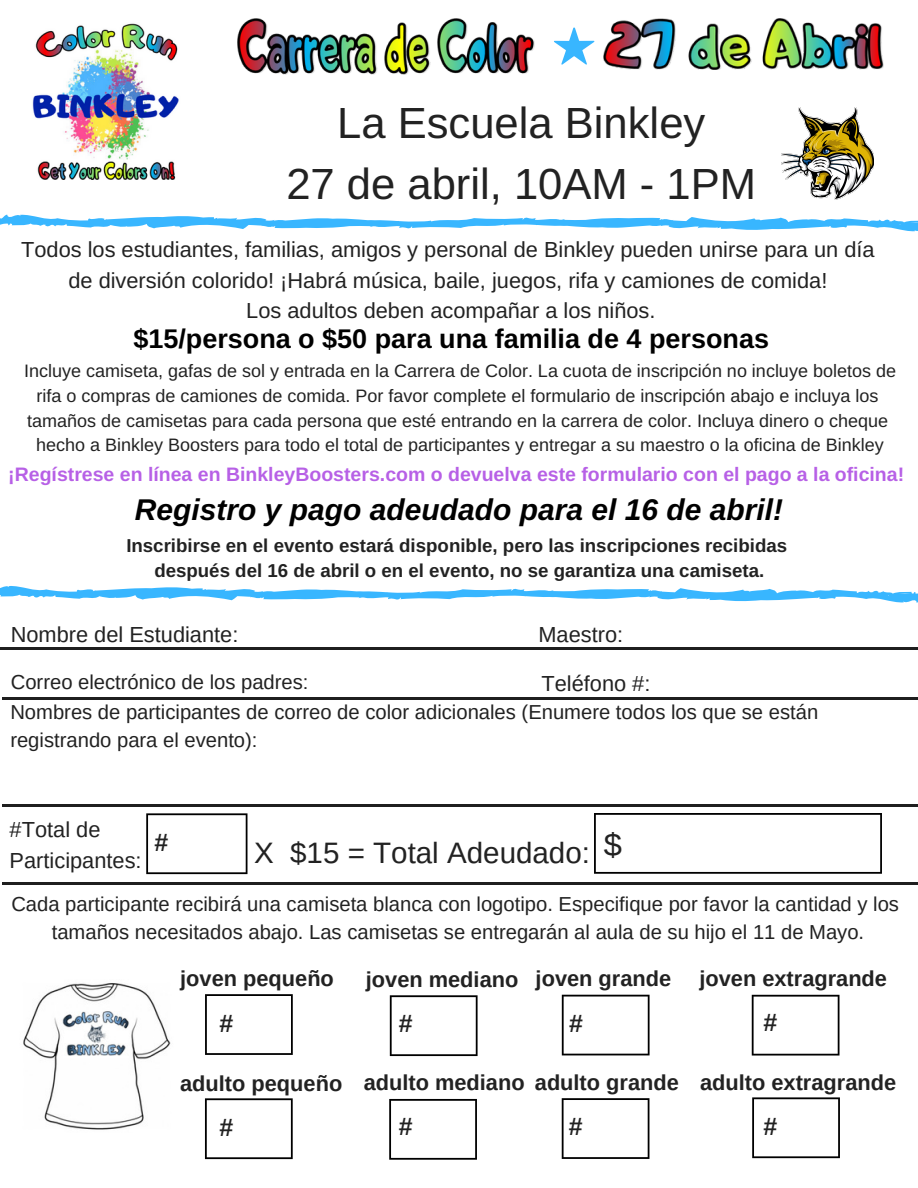
<style>
.page{position:relative;width:918px;height:1188px;background:#fff}
.page>*{position:absolute;margin:0;border:0;box-sizing:border-box;transform-origin:0 0}
.t1{font:43.65px/60.8px "Arimo";color:#222;text-align:center}
.t2{font:italic 700 30px "Arimo";color:#000}
.t3{font:29.55px "Arimo";color:#222}
.t4{font:700 27px "Arimo";color:#000}
.t5{font:700 24.9px "Arimo";color:#222}
.t6{font:21.75px/30.3px "Arimo";color:#222;text-align:center}
.t7{font:700 21.75px "Arimo";color:#222}
.t8{font:21.75px/30.3px "Arimo";color:#222}
.t9{font:20.25px/28.2px "Arimo";color:#222}
.t10{font:700 19.5px "Arimo";color:#b760e6}
.t11{font:700 18.75px/25.8px "Arimo";color:#222;text-align:center}
.t12{font:18px/24.8px "Arimo";color:#222;text-align:center}
</style>
<div class="page">
<hr style="left:0;top:648px;width:918px;height:2px;background:#1f1f1f">
<hr style="left:2px;top:697px;width:916px;height:3px;background:#1f1f1f">
<hr style="left:2px;top:804px;width:916px;height:2px;background:#1f1f1f">
<hr style="left:2px;top:882px;width:916px;height:2px;background:#1f1f1f">
<svg style="left:146px;top:813px;width:101px;height:61px"></svg>
<svg style="left:594px;top:813px;width:288px;height:61px"></svg>
<svg style="left:205px;top:994px;width:88px;height:61px"></svg>
<svg style="left:752px;top:995px;width:88px;height:61px"></svg>
<svg style="left:562px;top:995px;width:88px;height:60px"></svg>
<svg style="left:390px;top:995px;width:88px;height:61px"></svg>
<svg style="left:205px;top:1098px;width:88px;height:61px"></svg>
<svg style="left:389px;top:1099px;width:88px;height:61px"></svg>
<svg style="left:562px;top:1098px;width:87px;height:61px"></svg>
<svg style="left:752px;top:1097px;width:88px;height:61px"></svg>
<img style="left:782px;top:107px;width:92px;height:93px">
<img style="left:32px;top:23px;width:147px;height:157px">
<img style="left:237px;top:18px;width:297px;height:56px">
<img style="left:604px;top:18px;width:280px;height:52px">
<img style="left:23px;top:983px;width:148px;height:147px">
<svg style="left:0;top:214px;width:918px;height:18px"></svg>
<svg style="left:0;top:586px;width:918px;height:17px"></svg>
<svg style="left:554px;top:27px;width:41px;height:38px"></svg>
<h1 class="t1" style="left:286px;top:92px;width:471px">La Escuela Binkley<br>27 de abril, 10AM - 1PM</h1>
<p class="t6" style="left:21px;top:235px;width:855px">Todos los estudiantes, familias, amigos y personal de Binkley pueden unirse para un día de diversión colorido! ¡Habrá música, baile, juegos, rifa y camiones de comida!<br>Los adultos deben acompañar a los niños.</p>
<h3 class="t4" style="left:133px;top:324px;width:637px">$15/persona o $50 para una familia de 4 personas</h3>
<p class="t12" style="left:24px;top:359px;width:873px">Incluye camiseta, gafas de sol y entrada en la Carrera de Color. La cuota de inscripción no incluye boletos de rifa o compras de camiones de comida. Por favor complete el formulario de inscripción abajo e incluya los tamaños de camisetas para cada persona que esté entrando en la carrera de color. Incluya dinero o cheque hecho a Binkley Boosters para todo el total de participantes y entregar a su maestro o la oficina de Binkley</p>
<p class="t10" style="left:8px;top:463px;width:897px">¡Regístrese en línea en BinkleyBoosters.com o devuelva este formulario con el pago a la oficina!</p>
<h2 class="t2" style="left:135px;top:493px;width:650px">Registro y pago adeudado para el 16 de abril!</h2>
<p class="t11" style="left:126px;top:532px;width:662px">Inscribirse en el evento estará disponible, pero las inscripciones recibidas después del 16 de abril o en el evento, no se garantiza una camiseta.</p>
<p class="t8" style="left:11px;top:619px;width:229px">Nombre del Estudiante:</p>
<p class="t8" style="left:538px;top:619px;width:86px">Maestro:</p>
<p class="t9" style="left:11px;top:668px;width:299px">Correo electrónico de los padres:</p>
<p class="t8" style="left:541px;top:668px;width:110px">Teléfono #:</p>
<p class="t9" style="left:10px;top:698px;width:809px">Nombres de participantes de correo de color adicionales (Enumere todos los que se están registrando para el evento):</p>
<p class="t8" style="left:10px;top:815px;width:133px">#Total de<br>Participantes:</p>
<h3 class="t3" style="left:254px;top:836px;width:369px">X $15 = Total Adeudado: <sup>$</sup></h3>
<p class="t9" style="left:11px;top:890px;width:889px;text-align:center">Cada participante recibirá una camiseta blanca con logotipo. Especifique por favor la cantidad y los tamaños necesitados abajo. Las camisetas se entregarán al aula de su hijo el 11 de Mayo.</p>
<p class="t7" style="left:180px;top:967px;width:155px">joven pequeño</p>
<h3 class="t5" style="left:154px;top:829px;width:15px">#</h3>
<p class="t7" style="left:366px;top:967px;width:307px">joven mediano joven grande</p>
<p class="t7" style="left:699px;top:967px;width:189px">joven extragrande</p>
<h3 class="t5" style="left:220px;top:1010px;width:15px">#</h3>
<h3 class="t5" style="left:399px;top:1010px;width:15px">#</h3>
<h3 class="t5" style="left:569px;top:1010px;width:15px">#</h3>
<h3 class="t5" style="left:763px;top:1009px;width:15px">#</h3>
<p class="t7" style="left:180px;top:1070px;width:718px">adulto pequeño adulto mediano adulto grande adulto extragrande</p>
<h3 class="t5" style="left:220px;top:1113px;width:15px">#</h3>
<h3 class="t5" style="left:399px;top:1112px;width:15px">#</h3>
<h3 class="t5" style="left:569px;top:1112px;width:15px">#</h3>
<h3 class="t5" style="left:763px;top:1112px;width:15px">#</h3>
</div>
